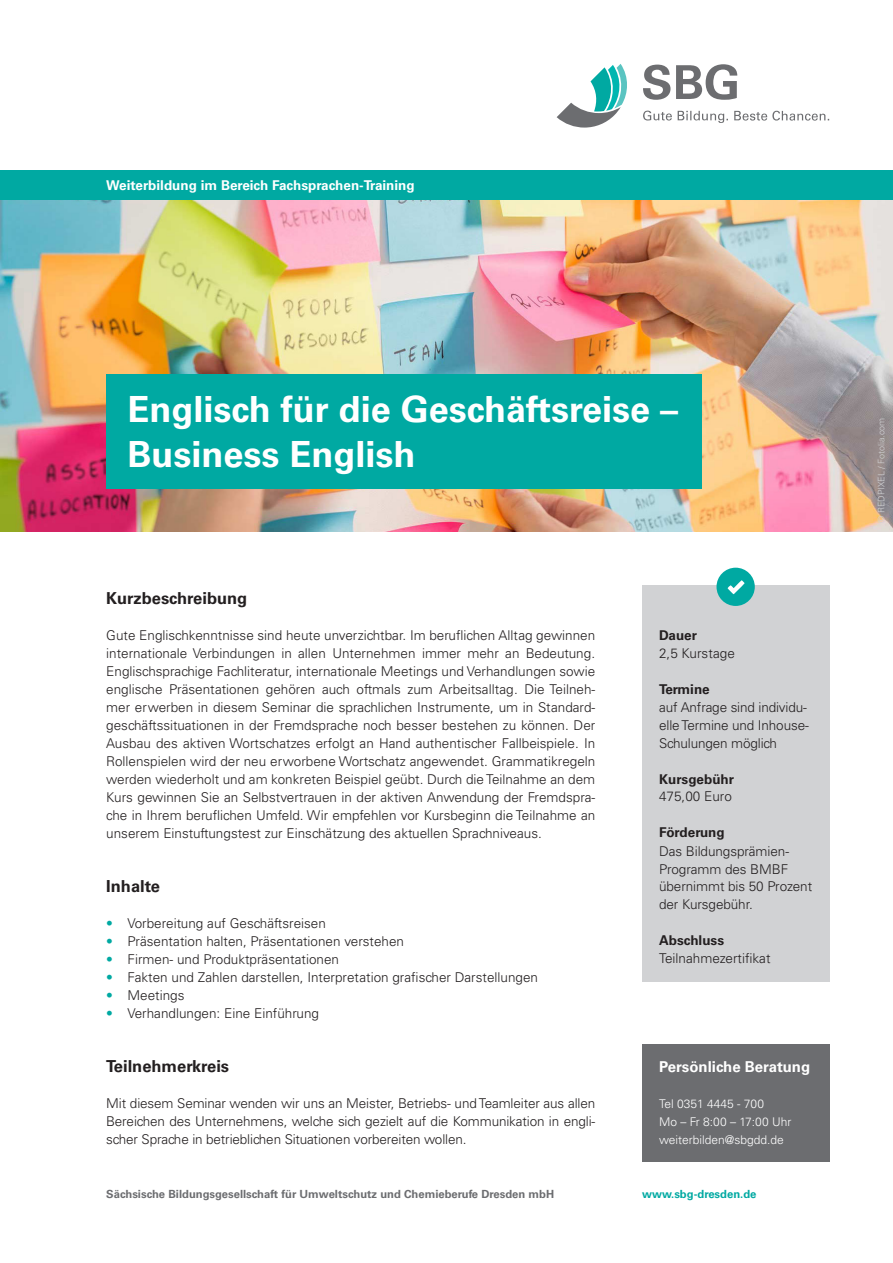
<style>
.page{position:relative;width:893px;height:1263px;background:#fff}
.page>*{position:absolute;margin:0;border:0;box-sizing:border-box;transform-origin:0 0}
.t1{font:700 36px/45px "Univers LT Std";color:#fff}
.t2{font:700 16.5px "Univers LT Std";color:#231f20}
.t3{font:700 15px "Univers LT Std";color:#fff}
.t4{font:300 13.5px/18px "Univers LT Std";color:#231f20;text-align:justify}
.t5{font:700 13.5px "Univers LT Std";color:#fff}
.t6{font:700 13.5px "Univers LT Std";color:#231f20}
.t7{font:300 12px/18px "Univers LT Std";color:#fff}
.t8{font:700 11.25px "Univers LT Std";color:#6c6d70}
.t9{font:700 11.25px "Univers LT Std";color:#00a9a2}
.t10{font:300 9px "Univers LT Std";color:#d1d2d4}
.s1{color:#00a9a2}
</style>
<div class="page">
<img style="left:0;top:200px;width:893px;height:332px">
<svg style="left:557px;top:64px;width:70px;height:64px"></svg>
<svg style="left:643px;top:65px;width:27px;height:35px"></svg>
<svg style="left:676px;top:64px;width:61px;height:36px"></svg>
<svg style="left:643px;top:111px;width:29px;height:10px"></svg>
<svg style="left:678px;top:111px;width:50px;height:12px"></svg>
<svg style="left:734px;top:111px;width:95px;height:10px"></svg>
<div style="left:106px;top:374px;width:596px;height:115px;background:#00a9a2"></div>
<div style="left:642px;top:586px;width:187px;height:396px;background:#d1d2d4"></div>
<div style="left:716px;top:568px;width:39px;height:38px;background:#00a9a2;border-radius:50%"></div>
<div style="left:0;top:170px;width:893px;height:30px;background:#00a9a2"></div>
<svg style="left:728px;top:580px;width:17px;height:14px"></svg>
<div style="left:642px;top:1044px;width:187px;height:118px;background:#6c6d70"></div>
<p class="t5" style="left:106px;top:177px;width:310px">Weiterbildung im Bereich Fachsprachen-Training</p>
<h1 class="t1" style="left:128px;top:388px;width:552px">Englisch für die Geschäftsreise –<br>Business English</h1>
<p class="t2" style="left:106px;top:588px;width:143px">Kurzbeschreibung</p>
<p class="t4" style="left:106px;top:626px;width:491px">Gute Englischkenntnisse sind heute unverzichtbar. Im beruflichen Alltag gewinnen internationale Verbindungen in allen Unternehmen immer mehr an Bedeutung.<br>Englischsprachige Fachliteratur, internationale Meetings und Verhandlungen sowie englische Präsentationen gehören auch oftmals zum Arbeitsalltag. Die Teilneh&shy;mer erwerben in diesem Seminar die sprachlichen Instrumente, um in Standard&shy;geschäftssituationen in der Fremdsprache noch besser bestehen zu können. Der Ausbau des aktiven Wortschatzes erfolgt an Hand authentischer Fallbeispiele. In Rollenspielen wird der neu erworbene Wortschatz angewendet. Grammatikregeln werden wiederholt und am konkreten Beispiel geübt. Durch die Teilnahme an dem Kurs gewinnen Sie an Selbstvertrauen in der aktiven Anwendung der Fremdspra&shy;che in Ihrem beruflichen Umfeld. Wir empfehlen vor Kursbeginn die Teilnahme an unserem Einstuftungstest zur Einschätzung des aktuellen Sprachniveaus.</p>
<p class="t2" style="left:106px;top:876px;width:55px">Inhalte</p>
<p class="t4" style="left:106px;top:914px;width:221px"><span class="s1">•</span> Vorbereitung auf Geschäftsreisen</p>
<p class="t4" style="left:106px;top:932px;width:299px"><span class="s1">•</span> Präsentation halten, Präsentationen verstehen</p>
<p class="t4" style="left:106px;top:950px;width:234px"><span class="s1">•</span> Firmen- und Produktpräsentationen</p>
<p class="t4" style="left:106px;top:968px;width:433px"><span class="s1">•</span> Fakten und Zahlen darstellen, Interpretation grafischer Darstellungen</p>
<p class="t4" style="left:106px;top:986px;width:80px"><span class="s1">•</span> Meetings</p>
<p class="t4" style="left:106px;top:1004px;width:214px"><span class="s1">•</span> Verhandlungen: Eine Einführung</p>
<p class="t2" style="left:106px;top:1056px;width:124px">Teilnehmerkreis</p>
<p class="t4" style="left:106px;top:1094px;width:490px">Mit diesem Seminar wenden wir uns an Meister, Betriebs- und Teamleiter aus allen Bereichen des Unternehmens, welche sich gezielt auf die Kommunikation in engli&shy;scher Sprache in betrieblichen Situationen vorbereiten wollen.</p>
<p class="t6" style="left:659px;top:627px;width:39px">Dauer</p>
<p class="t4" style="left:659px;top:644px;width:77px">2,5 Kurstage</p>
<p class="t6" style="left:659px;top:681px;width:52px">Termine</p>
<p class="t4" style="left:659px;top:698px;width:151px;text-align:left">auf Anfrage sind individu&shy;elle Termine und Inhouse-<br>Schulungen möglich</p>
<p class="t6" style="left:659px;top:771px;width:77px">Kursgebühr</p>
<p class="t4" style="left:659px;top:787px;width:74px">475,00 Euro</p>
<p class="t6" style="left:659px;top:825px;width:67px">Förderung</p>
<p class="t4" style="left:659px;top:842px;width:155px;text-align:left">Das Bildungsprämien-<br>Programm des BMBF übernimmt bis 50 Prozent der Kursgebühr.</p>
<p class="t6" style="left:659px;top:932px;width:66px">Abschluss</p>
<p class="t4" style="left:659px;top:949px;width:113px">Teilnahmezertifikat</p>
<p class="t3" style="left:659px;top:1058px;width:153px">Persönliche Beratung</p>
<p class="t7" style="left:659px;top:1095px;width:134px">Tel 0351 4445 - 700<br>Mo – Fr 8:00 – 17:00 Uhr weiterbilden@sbgdd.de</p>
<p class="t8" style="left:106px;top:1187px;width:449px">Sächsische Bildungsgesellschaft für Umweltschutz und Chemieberufe Dresden mbH</p>
<p class="t9" style="left:642px;top:1187px;width:116px">www.sbg-dresden.de</p>
<p class="t10" style="left:876px;top:523px;width:107px;rotate:-90deg">© REDPIXEL / Fotolia.com</p>
</div>
